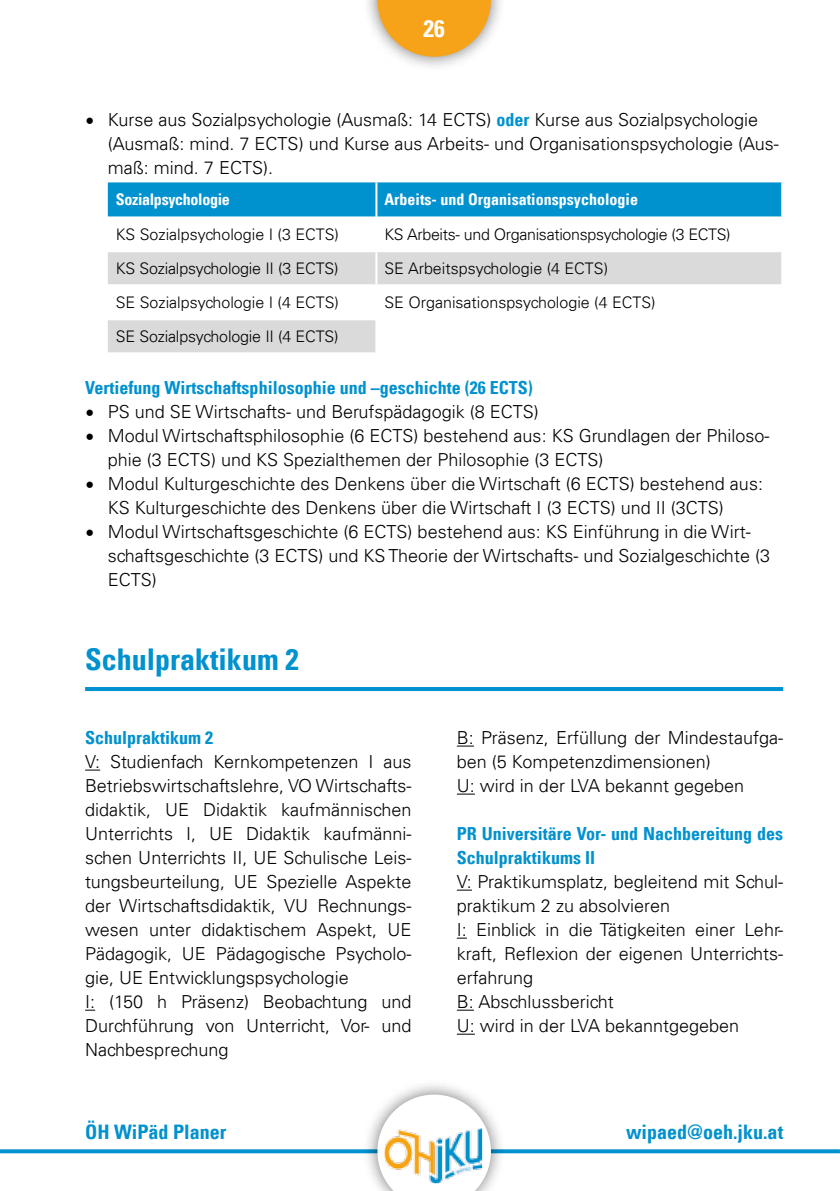
<style>
.page{position:relative;width:840px;height:1191px;background:#fff}
.page>*{position:absolute;margin:0;border:0;box-sizing:border-box;transform-origin:0 0}
.t1{font:700 condensed 30px "Univers LT";color:#0091cf}
.t2{font:700 condensed 24px "Univers LT";color:#fff}
.t3{font:700 condensed 20px "Univers LT";color:#0091cf}
.t4{font:300 18px/24px "Univers LT";color:#000}
.t5{font:700 condensed 18px/24px "Univers LT";color:#0091cf}
.t6{font:300 16px "Univers LT";letter-spacing:-.01em;color:#000}
.t7{font:700 condensed 16px "Univers LT";color:#fff}
.t8{font:700 condensed 16px "Univers LT";letter-spacing:-.02em;color:#fff}
.s1{font-family:"Minion Pro";font-weight:400;font-size:24px}
.s2{font-weight:700;font-stretch:condensed;color:#0091cf}
</style>
<div class="page">
<svg style="left:0;top:1149px;width:839px;height:4px;background:#1299d2"></svg>
<div style="left:361px;top:1079px;width:144px;height:112px;background:#000;opacity:.53"></div>
<svg style="left:377px;top:1094px;width:113px;height:97px"></svg>
<img style="left:384px;top:1128px;width:98px;height:55px">
<div style="left:361px;top:0;width:144px;height:72px;background:#000;opacity:.53"></div>
<svg style="left:377px;top:0;width:113px;height:57px;background:#f2b045"></svg>
<div style="left:108px;top:182px;width:672px;height:34px;background:#0091cf"></div>
<svg style="left:108px;top:252px;width:672px;height:100px"></svg>
<hr style="left:108px;top:284px;width:268px;height:2px;background:#fff">
<hr style="left:376px;top:284px;width:406px;height:2px;background:#fff">
<hr style="left:108px;top:318px;width:268px;height:2px;background:#fff">
<hr style="left:376px;top:318px;width:406px;height:2px;background:#fff">
<hr style="left:375px;top:252px;width:2px;height:32px;background:#fff">
<hr style="left:375px;top:286px;width:2px;height:32px;background:#fff">
<hr style="left:375px;top:320px;width:2px;height:32px;background:#fff">
<hr style="left:375px;top:182px;width:2px;height:34px;background:#fff">
<svg style="left:85px;top:769px;width:15px;height:1px"></svg>
<svg style="left:456px;top:745px;width:17px;height:1px"></svg>
<svg style="left:456px;top:793px;width:18px;height:1px"></svg>
<svg style="left:457px;top:889px;width:14px;height:1px"></svg>
<svg style="left:457px;top:1009px;width:16px;height:1px"></svg>
<svg style="left:457px;top:1033px;width:17px;height:1px"></svg>
<hr style="left:85px;top:687px;width:697px;height:4px;background:#0091cf">
<h2 class="t2" style="left:423px;top:14px;width:23px">26</h2>
<p class="t4" style="left:108px;top:108px;width:672px;text-indent:-23px"><span class="s1">•</span> Kurse aus Sozialpsychologie (Ausmaß: 14 ECTS) <span class="s2">oder</span> Kurse aus Sozialpsychologie (Ausmaß: mind. 7 ECTS) und Kurse aus Arbeits- und Organisationspsychologie (Aus&shy;maß: mind. 7 ECTS).</p>
<p class="t8" style="left:116px;top:190px;width:115px">Sozialpsychologie</p>
<p class="t7" style="left:384px;top:190px;width:255px">Arbeits- und Organisationspsychologie</p>
<p class="t6" style="left:116px;top:224px;width:224px">KS Sozialpsychologie I (3 ECTS)</p>
<p class="t6" style="left:384px;top:224px;width:347px">KS Arbeits- und Organisationspsychologie (3 ECTS)</p>
<p class="t6" style="left:116px;top:259px;width:224px">KS Sozialpsychologie II (3 ECTS)</p>
<p class="t6" style="left:384px;top:259px;width:225px">SE Arbeitspsychologie (4 ECTS)</p>
<p class="t6" style="left:116px;top:293px;width:224px">SE Sozialpsychologie I (4 ECTS)</p>
<p class="t6" style="left:384px;top:293px;width:272px">SE Organisationspsychologie (4 ECTS)</p>
<p class="t6" style="left:116px;top:327px;width:224px">SE Sozialpsychologie II (4 ECTS)</p>
<p class="t5" style="left:85px;top:376px;width:449px">Vertiefung Wirtschaftsphilosophie und –geschichte (26 ECTS)</p>
<p class="t4" style="left:85px;top:400px;width:455px"><span class="s1">•</span> PS und SE Wirtschafts- und Berufspädagogik (8 ECTS)</p>
<p class="t4" style="left:108px;top:424px;width:662px;text-indent:-23px"><span class="s1">•</span> Modul Wirtschaftsphilosophie (6 ECTS) bestehend aus: KS Grundlagen der Philoso&shy;phie (3 ECTS) und KS Spezialthemen der Philosophie (3 ECTS)</p>
<p class="t4" style="left:108px;top:472px;width:656px;text-indent:-23px"><span class="s1">•</span> Modul Kulturgeschichte des Denkens über die Wirtschaft (6 ECTS) bestehend aus:<br>KS Kulturgeschichte des Denkens über die Wirtschaft I (3 ECTS) und II (3CTS)</p>
<p class="t4" style="left:108px;top:520px;width:663px;text-indent:-23px"><span class="s1">•</span> Modul Wirtschaftsgeschichte (6 ECTS) bestehend aus: KS Einführung in die Wirt&shy;schaftsgeschichte (3 ECTS) und KS Theorie der Wirtschafts- und Sozialgeschichte (3<br>ECTS)</p>
<h1 class="t1" style="left:85px;top:640px;width:215px">Schulpraktikum 2</h1>
<p class="t5" style="left:85px;top:726px;width:129px">Schulpraktikum 2</p>
<p class="t4" style="left:85px;top:750px;width:327px">V: Studienfach Kernkompetenzen I aus Betriebswirtschaftslehre, VO Wirtschafts&shy;didaktik, UE Didaktik kaufmännischen Unterrichts I, UE Didaktik kaufmänni&shy;schen Unterrichts II, UE Schulische Leis&shy;tungsbeurteilung, UE Spezielle Aspekte der Wirtschaftsdidaktik, VU Rechnungs&shy;wesen unter didaktischem Aspekt, UE Pädagogik, UE Pädagogische Psycholo&shy;gie, UE Entwicklungspsychologie<br>I: (150 h Präsenz) Beobachtung und Durchführung von Unterricht, Vor- und Nachbesprechung</p>
<p class="t4" style="left:456px;top:726px;width:327px">B: Präsenz, Erfüllung der Mindestaufga&shy;ben (5 Kompetenzdimensionen)<br>U: wird in der LVA bekannt gegeben</p>
<p class="t5" style="left:456px;top:822px;width:327px">PR Universitäre Vor- und Nachbereitung des<br>Schulpraktikums II</p>
<p class="t4" style="left:456px;top:870px;width:327px">V: Praktikumsplatz, begleitend mit Schul&shy;praktikum 2 zu absolvieren<br>I: Einblick in die Tätigkeiten einer Lehr&shy;kraft, Reflexion der eigenen Unterrichts&shy;erfahrung<br>B: Abschlussbericht<br>U: wird in der LVA bekanntgegeben</p>
<p class="t3" style="left:85px;top:1119px;width:143px">ÖH WiPäd Planer</p>
<p class="t3" style="left:625px;top:1119px;width:159px">wipaed@oeh.jku.at</p>
</div>
